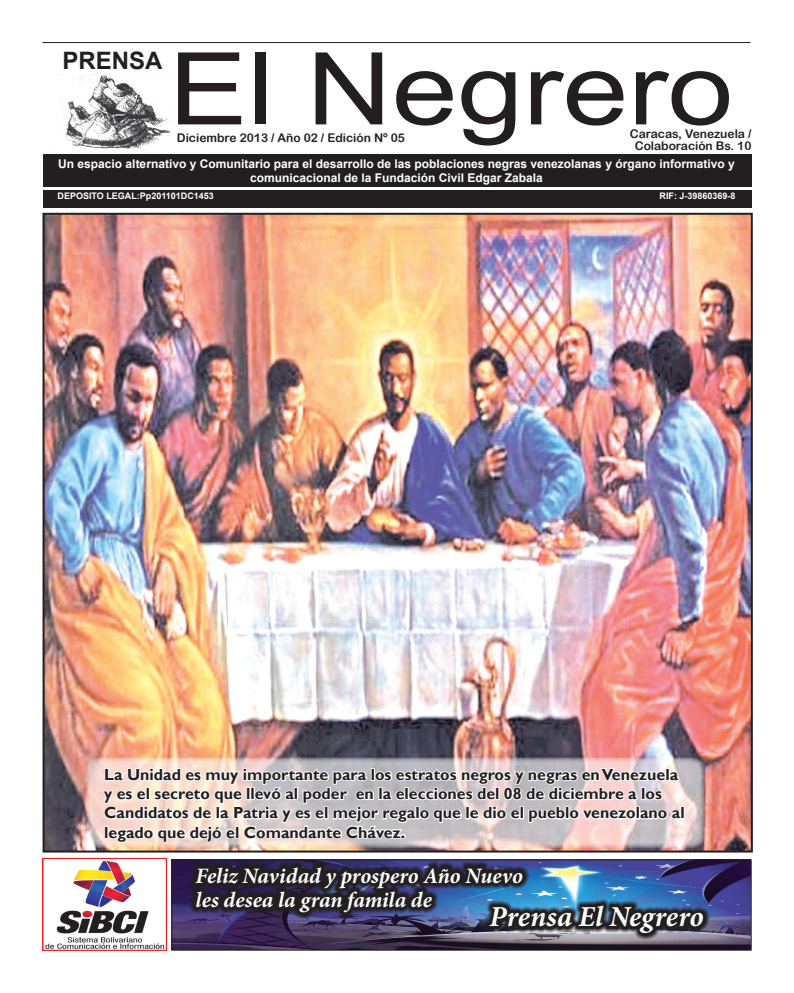
<style>
.page{position:relative;width:794px;height:993px;background:#fff}
.page>*{position:absolute;margin:0;border:0;box-sizing:border-box;transform-origin:0 0}
.t1{font:100.4px "Arial";color:#231f20;scale:1.18 1}
.t2{font:italic 700 29px "Minion Pro";color:#fff}
.t3{font:700 24px "Arial";color:#231f20}
.t4{font:italic 700 22px/24px "Minion Pro";color:#fff}
.t5{font:700 16px/19.2px "Gill Sans";color:#231f20}
.t6{font:700 12px/14.4px "Arial";color:#fff;text-align:center}
.t7{font:12px/12px "Arial Rounded MT Bold";color:#231f20;text-align:center}
.t8{font:700 9px "Arial";color:#fff}
</style>
<div class="page">
<img style="left:45px;top:216px;width:705px;height:633px">
<img style="left:65px;top:74px;width:106px;height:75px">
<hr style="left:43px;top:42px;width:707px;height:1px;background:#231f20">
<div style="left:43px;top:154px;width:708px;height:33px;background:#231f20"></div>
<div style="left:43px;top:190px;width:708px;height:18px;background:#231f20"></div>
<img style="left:45px;top:860px;width:120px;height:88px">
<div style="left:43px;top:857px;width:124px;height:93px;border:1px solid #ee1d23"></div>
<img style="left:173px;top:861px;width:576px;height:87px">
<div style="left:171px;top:859px;width:580px;height:91px;border:1px solid #231f20"></div>
<img style="left:86px;top:757px;width:618px;height:90px;border-radius:12px">
<div style="left:680px;top:806px;width:4px;height:13px;border:2px solid #fff"></div>
<svg style="left:101px;top:765px;width:581px;height:78px"></svg>
<svg style="left:189px;top:859px;width:520px;height:80px;background:#5c516f"></svg>
<img style="left:193px;top:850px;width:512px;height:87px">
<h3 class="t3" style="left:63px;top:44px;width:102px">prensa</h3>
<h1 class="t1" style="left:169px;top:23px;width:480px">El Negrero</h1>
<p class="t7" style="left:630px;top:127px;width:123px">Caracas, Venezuela /<br>Colaboración Bs. 10</p>
<p class="t7" style="left:177px;top:132px;width:230px">Diciembre 2013 / Año 02 / Edición Nº 05</p>
<p class="t6" style="left:58px;top:157px;width:678px">Un espacio alternativo y Comunitario para el desarrollo de las poblaciones negras venezolanas y órgano informativo y comunicacional de la Fundación Civil Edgar Zabala</p>
<p class="t8" style="left:58px;top:190px;width:158px">DEPOSITO LEGAL:Pp201101DC1453</p>
<p class="t8" style="left:659px;top:190px;width:78px">RIF: J-39860369-8</p>
<p class="t5" style="left:104px;top:765px;width:582px">La Unidad es muy importante para los estratos negros y negras en Venezuela y es el secreto que llevó al poder en la elecciones del 08 de diciembre a los Candidatos de la Patria y es el mejor regalo que le dio el pueblo venezolano al legado que dejó el Comandante Chávez.</p>
<h3 class="t4" style="left:196px;top:863px;width:329px">Feliz Navidad y prospero Año Nuevo les desea la gran famila de</h3>
<h2 class="t2" style="left:489px;top:895px;width:215px">Prensa El Negrero</h2>
</div>
